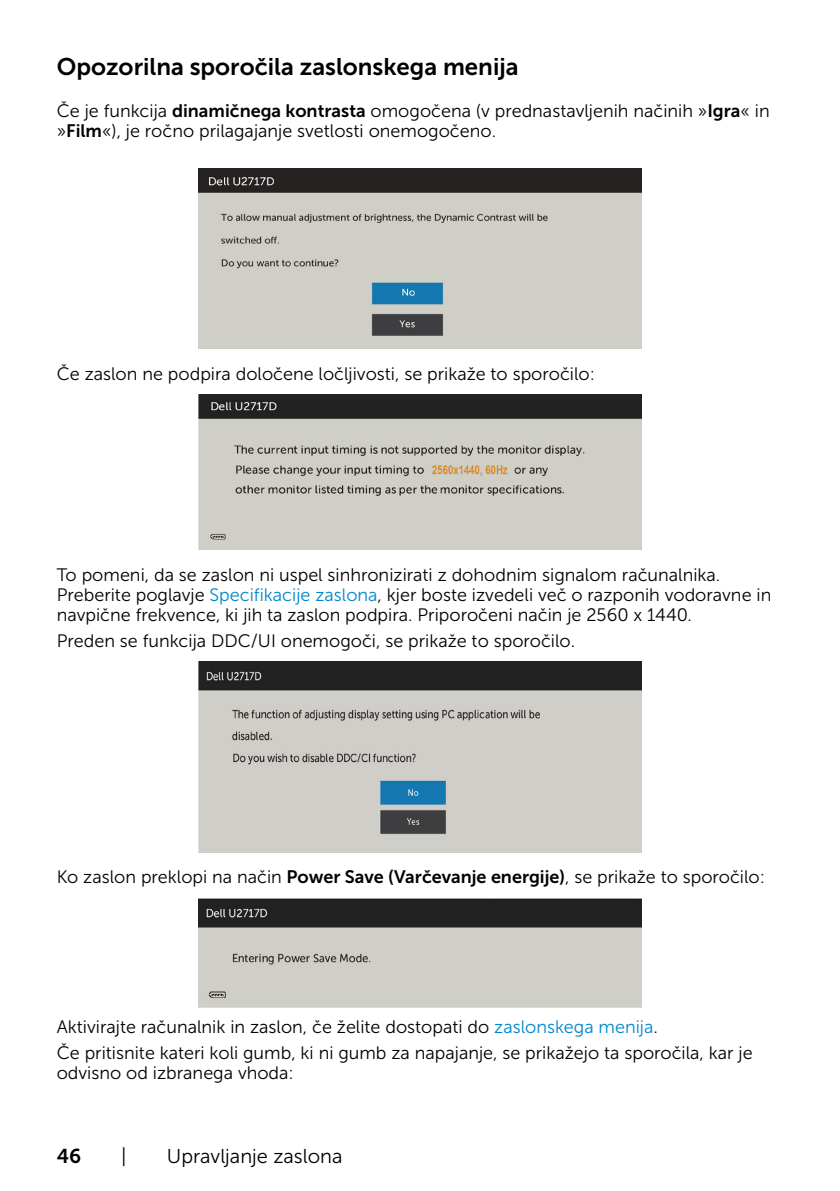
<style>
.page{position:relative;width:840px;height:1191px;background:#fff}
.page>*{position:absolute;margin:0;border:0;box-sizing:border-box;transform-origin:0 0}
.Head3{font:24px "Museo Sans For Dell 700";color:#000}
.t1{font:20px "Museo Sans For Dell 300";color:#000}
.t2{font:20px "Museo Sans For Dell 700";color:#000}
.Paragraph{font:18px/20px "Museo Sans For Dell 300";color:#000}
.s1{font-family:"Museo Sans For Dell 700"}
.s2{color:#0087cb}
</style>
<div class="page">
<img style="left:198px;top:168px;width:443px;height:180px">
<img style="left:198px;top:394px;width:443px;height:155px">
<img style="left:198px;top:662px;width:443px;height:190px">
<img style="left:198px;top:898px;width:443px;height:109px">
<p class="Head3" style="left:57px;top:53px;width:463px">Opozorilna sporočila zaslonskega menija</p>
<p class="Paragraph" style="left:57px;top:101px;width:714px">Če je funkcija <span class="s1">dinamičnega kontrasta</span> omogočena (v prednastavljenih načinih »<span class="s1">Igra</span>« in »<span class="s1">Film</span>«), je ročno prilagajanje svetlosti onemogočeno.</p>
<p class="Paragraph" style="left:57px;top:363px;width:539px">Če zaslon ne podpira določene ločljivosti, se prikaže to sporočilo:</p>
<p class="Paragraph" style="left:57px;top:565px;width:715px">To pomeni, da se zaslon ni uspel sinhronizirati z dohodnim signalom računalnika.<br>Preberite poglavje <span class="s2">Specifikacije zaslona</span>, kjer boste izvedeli več o razponih vodoravne in navpične frekvence, ki jih ta zaslon podpira. Priporočeni način je 2560 x 1440.</p>
<p class="Paragraph" style="left:57px;top:631px;width:519px">Preden se funkcija DDC/UI onemogoči, se prikaže to sporočilo.</p>
<p class="Paragraph" style="left:57px;top:867px;width:709px">Ko zaslon preklopi na način <span class="s1">Power Save (Varčevanje energije)</span>, se prikaže to sporočilo:</p>
<p class="Paragraph" style="left:57px;top:1017px;width:602px">Aktivirajte računalnik in zaslon, če želite dostopati do <span class="s2">zaslonskega menija</span>.</p>
<p class="Paragraph" style="left:57px;top:1042px;width:697px">Če pritisnite kateri koli gumb, ki ni gumb za napajanje, se prikažejo ta sporočila, kar je odvisno od izbranega vhoda:</p>
<p class="t2" style="left:57px;top:1144px;width:26px">46</p>
<p class="t1" style="left:121px;top:1145px;width:7px">|</p>
<p class="t1" style="left:167px;top:1145px;width:177px">Upravljanje zaslona</p>
</div>
